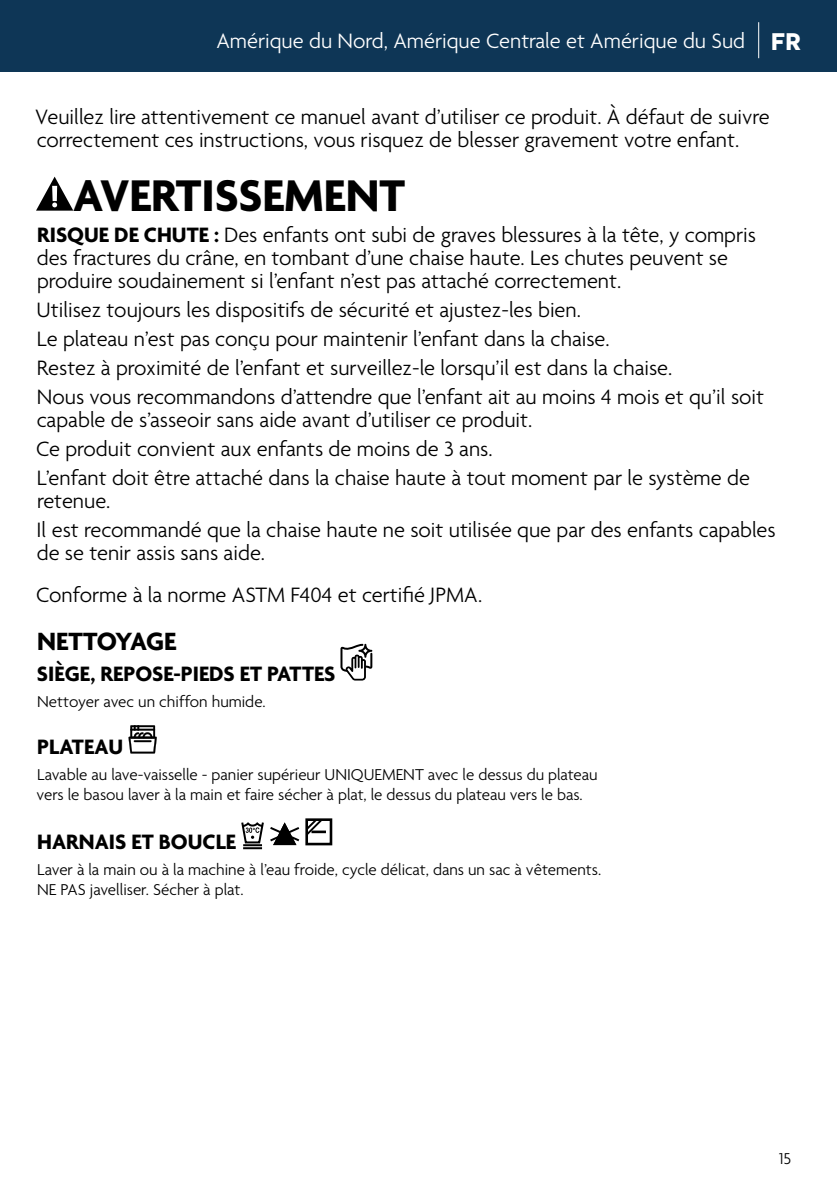
<style>
.page{position:relative;width:837px;height:1188px;background:#fff}
.page>*{position:absolute;margin:0;border:0;box-sizing:border-box;transform-origin:0 0}
.H2_-_5mm_HEADER_BOLD_ALLCAPS{font:700 48px "Agenda";color:#000}
.H2_-_HEADER_BOLD_FR{font:700 27px "Agenda";letter-spacing:-.015em;color:#000}
.P_-_2_5mm_WARNING{font:300 22.4px/23px "Agenda";color:#000}
.t1{font:300 22.4px "Agenda";color:#fff}
.H3_-_2_5mm_WARNING_BOLD_ALLCAPS{font:700 22.4px "Agenda";color:#000}
.P_-_Main_Text{font:300 17px/20px "Agenda";color:#000}
.s1{font-family:"Novecentosanswide";font-weight:700;font-size:24px}
.s2{font-weight:700}
</style>
<div class="page">
<div style="left:0;top:0;width:837px;height:72px;background:#0e3656"></div>
<hr style="left:758px;top:22px;width:1px;height:36px;background:#fff">
<hr style="left:0;top:0;width:1px;height:72px;background:#138280">
<svg style="left:36px;top:177px;width:37px;height:34px"></svg>
<svg style="left:341px;top:644px;width:31px;height:37px"></svg>
<svg style="left:128px;top:725px;width:29px;height:29px"></svg>
<svg style="left:241px;top:818px;width:92px;height:31px"></svg>
<p class="t1" style="left:216px;top:29px;width:586px">Amérique du Nord, Amérique Centrale et Amérique du Sud <span class="s1">FR</span></p>
<p class="P_-_2_5mm_WARNING" style="left:35px;top:107px;width:736px">Veuillez lire attentivement ce manuel avant d’utiliser ce produit. À défaut de suivre correctement ces instructions, vous risquez de blesser gravement votre enfant.</p>
<h2 class="H2_-_5mm_HEADER_BOLD_ALLCAPS" style="left:73px;top:169px;width:333px">AVERTISSEMENT</h2>
<p class="P_-_2_5mm_WARNING" style="left:37px;top:224px;width:721px"><span class="s2">RISQUE DE CHUTE :</span> Des enfants ont subi de graves blessures à la tête, y compris des fractures du crâne, en tombant d’une chaise haute. Les chutes peuvent se produire soudainement si l’enfant n’est pas attaché correctement.</p>
<p class="P_-_2_5mm_WARNING" style="left:37px;top:299px;width:546px">Utilisez toujours les dispositifs de sécurité et ajustez-les bien.</p>
<p class="P_-_2_5mm_WARNING" style="left:37px;top:328px;width:574px">Le plateau n’est pas conçu pour maintenir l’enfant dans la chaise.</p>
<p class="P_-_2_5mm_WARNING" style="left:37px;top:357px;width:637px">Restez à proximité de l’enfant et surveillez-le lorsqu’il est dans la chaise.</p>
<p class="P_-_2_5mm_WARNING" style="left:37px;top:386px;width:729px">Nous vous recommandons d’attendre que l’enfant ait au moins 4 mois et qu’il soit capable de s’asseoir sans aide avant d’utiliser ce produit.</p>
<p class="P_-_2_5mm_WARNING" style="left:36px;top:438px;width:458px">Ce produit convient aux enfants de moins de 3 ans.</p>
<p class="P_-_2_5mm_WARNING" style="left:37px;top:467px;width:715px">L’enfant doit être attaché dans la chaise haute à tout moment par le système de retenue.</p>
<p class="P_-_2_5mm_WARNING" style="left:37px;top:519px;width:741px">Il est recommandé que la chaise haute ne soit utilisée que par des enfants capables de se tenir assis sans aide.</p>
<p class="P_-_2_5mm_WARNING" style="left:36px;top:585px;width:448px">Conforme à la norme ASTM F404 et certifié JPMA.</p>
<h2 class="H2_-_HEADER_BOLD_FR" style="left:37px;top:626px;width:141px">NETTOYAGE</h2>
<h3 class="H3_-_2_5mm_WARNING_BOLD_ALLCAPS" style="left:37px;top:661px;width:300px">SIÈGE, REPOSE-PIEDS ET PATTES</h3>
<p class="P_-_Main_Text" style="left:37px;top:692px;width:230px">Nettoyer avec un chiffon humide.</p>
<h3 class="H3_-_2_5mm_WARNING_BOLD_ALLCAPS" style="left:37px;top:734px;width:88px">PLATEAU</h3>
<p class="P_-_Main_Text" style="left:37px;top:765px;width:563px">Lavable au lave-vaisselle - panier supérieur UNIQUEMENT avec le dessus du plateau vers le basou laver à la main et faire sécher à plat, le dessus du plateau vers le bas.</p>
<h3 class="H3_-_2_5mm_WARNING_BOLD_ALLCAPS" style="left:37px;top:830px;width:200px">HARNAIS ET BOUCLE</h3>
<p class="P_-_Main_Text" style="left:37px;top:861px;width:565px">Laver à la main ou à la machine à l’eau froide, cycle délicat, dans un sac à vêtements.<br>NE PAS javelliser. Sécher à plat.</p>
<p class="P_-_Main_Text" style="left:779px;top:1150px;width:14px">15</p>
</div>
